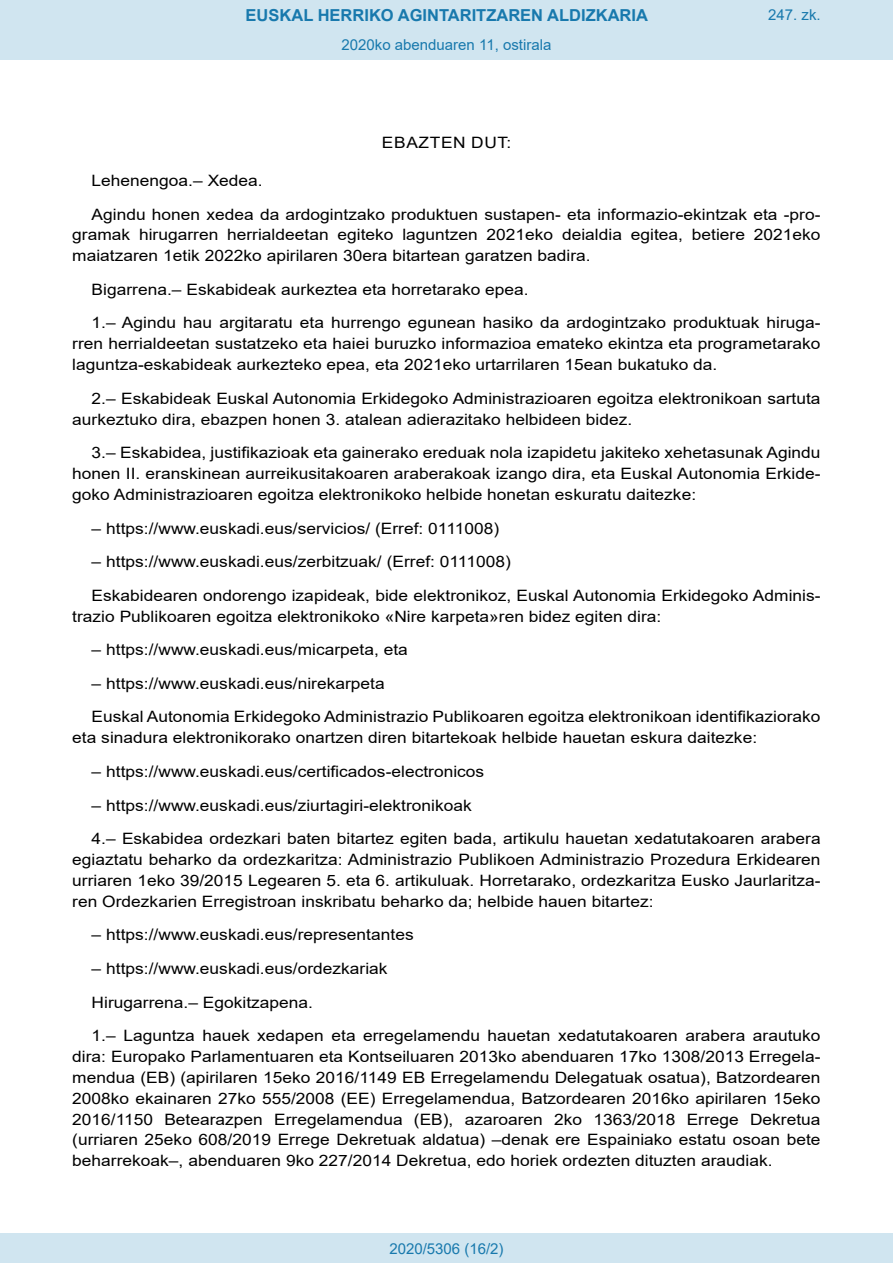
<style>
.page{position:relative;width:893px;height:1263px;background:#fff}
.page>*{position:absolute;margin:0;border:0;box-sizing:border-box;transform-origin:0 0}
.t1{font:700 16.5px "Arial";color:#1879ad}
.BOPVDetalle{font:15.6px/20.9px "Arial";color:#000;text-align:justify;scale:1.11 1}
.BOPVClave{font:15.6px "Arial";letter-spacing:.035em;color:#000;scale:1.11 1}
.Paginacion_Centro{font:15px "Arial";color:#1879ad}
</style>
<div class="page">
<div style="left:0;top:0;width:893px;height:60px;background:#d0e5f0"></div>
<div style="left:0;top:1233px;width:893px;height:30px;background:#d0e5f0"></div>
<p class="t1" style="left:246px;top:3px;width:404px">EUSKAL HERRIKO AGINTARITZAREN ALDIZKARIA</p>
<p class="Paginacion_Centro" style="left:342px;top:35px;width:211px">2020ko abenduaren 11, ostirala</p>
<p class="BOPVClave" style="left:382px;top:132px;width:118px">EBAZTEN DUT:</p>
<p class="Paginacion_Centro" style="left:768px;top:5px;width:54px">247. zk.</p>
<p class="BOPVDetalle" style="left:92px;top:170px;width:156px">Lehenengoa.– Xedea.</p>
<p class="BOPVDetalle" style="left:72px;top:204px;width:676px;text-indent:19px">Agindu honen xedea da ardogintzako produktuen sustapen- eta informazio-ekintzak eta -pro&shy;gramak hirugarren herrialdeetan egiteko laguntzen 2021eko deialdia egitea, betiere 2021eko maiatzaren 1etik 2022ko apirilaren 30era bitartean garatzen badira.</p>
<p class="BOPVDetalle" style="left:92px;top:279px;width:395px">Bigarrena.– Eskabideak aurkeztea eta horretarako epea.</p>
<p class="BOPVDetalle" style="left:72px;top:312px;width:676px;text-indent:19px">1.– Agindu hau argitaratu eta hurrengo egunean hasiko da ardogintzako produktuak hiruga&shy;rren herrialdeetan sustatzeko eta haiei buruzko informazioa emateko ekintza eta programetarako laguntza-eskabideak aurkezteko epea, eta 2021eko urtarrilaren 15ean bukatuko da.</p>
<p class="BOPVDetalle" style="left:72px;top:388px;width:676px;text-indent:19px">2.– Eskabideak Euskal Autonomia Erkidegoko Administrazioaren egoitza elektronikoan sartuta aurkeztuko dira, ebazpen honen 3. atalean adierazitako helbideen bidez.</p>
<p class="BOPVDetalle" style="left:72px;top:442px;width:676px;text-indent:19px">3.– Eskabidea, justifikazioak eta gainerako ereduak nola izapidetu jakiteko xehetasunak Agindu honen II. eranskinean aurreikusitakoaren araberakoak izango dira, eta Euskal Autonomia Erkide&shy;goko Administrazioaren egoitza elektronikoko helbide honetan eskuratu daitezke:</p>
<p class="BOPVDetalle" style="left:92px;top:518px;width:369px">– https://www.euskadi.eus/servicios/ (Erref: 0111008)</p>
<p class="BOPVDetalle" style="left:92px;top:551px;width:379px">– https://www.euskadi.eus/zerbitzuak/ (Erref: 0111008)</p>
<p class="BOPVDetalle" style="left:72px;top:585px;width:676px;text-indent:19px">Eskabidearen ondorengo izapideak, bide elektronikoz, Euskal Autonomia Erkidegoko Adminis&shy;trazio Publikoaren egoitza elektronikoko «Nire karpeta»ren bidez egiten dira:</p>
<p class="BOPVDetalle" style="left:92px;top:639px;width:286px">– https://www.euskadi.eus/micarpeta, eta</p>
<p class="BOPVDetalle" style="left:92px;top:673px;width:265px">– https://www.euskadi.eus/nirekarpeta</p>
<p class="BOPVDetalle" style="left:72px;top:706px;width:676px;text-indent:19px">Euskal Autonomia Erkidegoko Administrazio Publikoaren egoitza elektronikoan identifikaziorako eta sinadura elektronikorako onartzen diren bitartekoak helbide hauetan eskura daitezke:</p>
<p class="BOPVDetalle" style="left:92px;top:761px;width:355px">– https://www.euskadi.eus/certificados-electronicos</p>
<p class="BOPVDetalle" style="left:92px;top:794px;width:344px">– https://www.euskadi.eus/ziurtagiri-elektronikoak</p>
<p class="BOPVDetalle" style="left:72px;top:828px;width:676px;text-indent:19px">4.– Eskabidea ordezkari baten bitartez egiten bada, artikulu hauetan xedatutakoaren arabera egiaztatu beharko da ordezkaritza: Administrazio Publikoen Administrazio Prozedura Erkidearen urriaren 1eko 39/2015 Legearen 5. eta 6. artikuluak. Horretarako, ordezkaritza Eusko Jaurlaritza&shy;ren Ordezkarien Erregistroan inskribatu beharko da; helbide hauen bitartez:</p>
<p class="BOPVDetalle" style="left:92px;top:924px;width:292px">– https://www.euskadi.eus/representantes</p>
<p class="BOPVDetalle" style="left:92px;top:958px;width:268px">– https://www.euskadi.eus/ordezkariak</p>
<p class="BOPVDetalle" style="left:92px;top:991px;width:201px">Hirugarrena.– Egokitzapena.</p>
<p class="BOPVDetalle" style="left:72px;top:1025px;width:676px;text-indent:19px">1.– Laguntza hauek xedapen eta erregelamendu hauetan xedatutakoaren arabera arautuko dira: Europako Parlamentuaren eta Kontseiluaren 2013ko abenduaren 17ko 1308/2013 Erregela&shy;mendua (EB) (apirilaren 15eko 2016/1149 EB Erregelamendu Delegatuak osatua), Batzordearen 2008ko ekainaren 27ko 555/2008 (EE) Erregelamendua, Batzordearen 2016ko apirilaren 15eko 2016/1150 Betearazpen Erregelamendua (EB), azaroaren 2ko 1363/2018 Errege Dekretua (urriaren 25eko 608/2019 Errege Dekretuak aldatua) –denak ere Espainiako estatu osoan bete beharrekoak–, abenduaren 9ko 227/2014 Dekretua, edo horiek ordezten dituzten araudiak.</p>
<p class="Paginacion_Centro" style="left:389px;top:1238px;width:116px">2020/5306 (16/2)</p>
</div>
